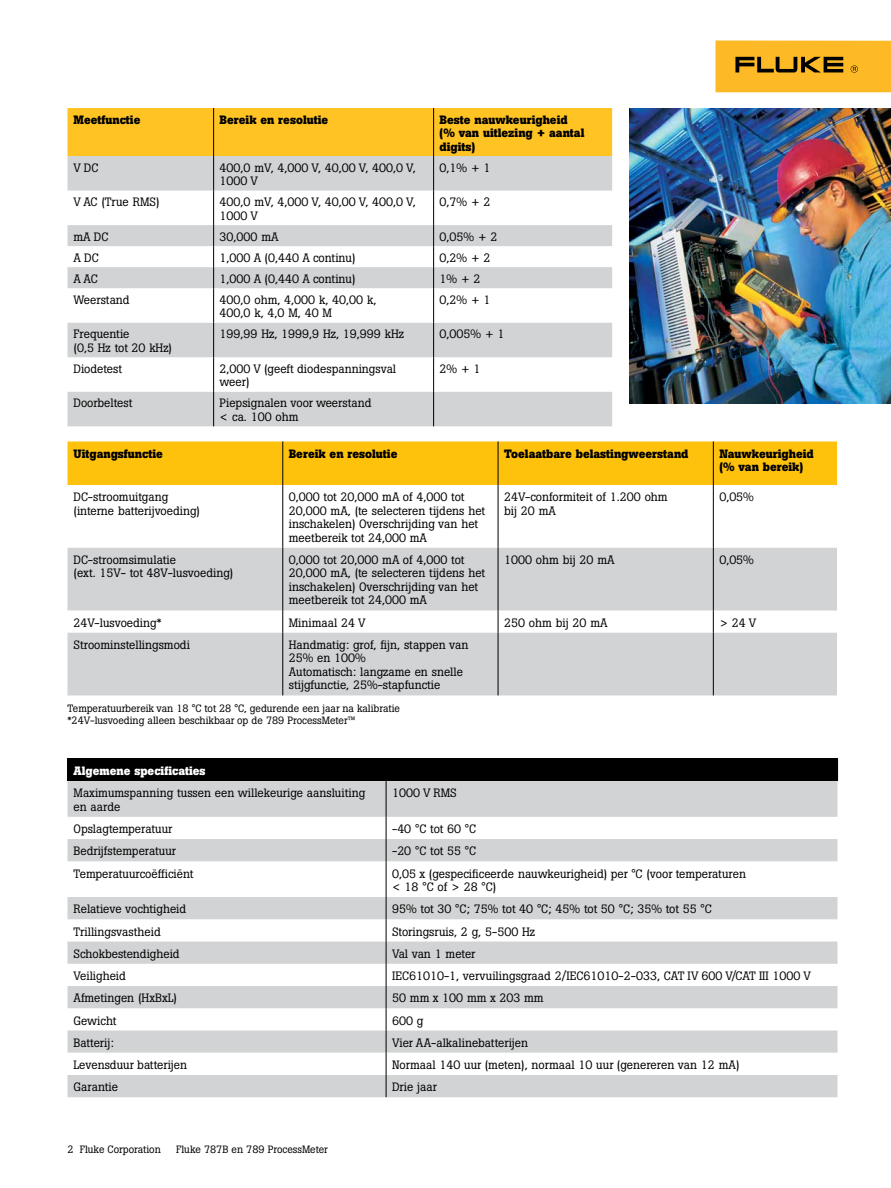
<style>
.page{position:relative;width:891px;height:1188px;background:#fff}
.page>*{position:absolute;margin:0;border:0;box-sizing:border-box;transform-origin:0 0}
.t1{font:12px/13.5px "Boton Pro";color:#000}
.t2{font:700 12px/13.5px "Boton Pro";color:#000}
.t3{font:700 12px "Boton Pro";color:#fff}
.t4{font:10.5px/12px "Boton Pro";color:#000}
</style>
<div class="page">
<div style="left:716px;top:40px;width:175px;height:52px;background:#fdb926"></div>
<svg style="left:735px;top:57px;width:108px;height:15px"></svg>
<svg style="left:851px;top:65px;width:7px;height:8px"></svg>
<div style="left:68px;top:108px;width:544px;height:48px;background:#ffc424"></div>
<svg style="left:68px;top:156px;width:544px;height:270px;fill:#d1d3d4"></svg>
<hr style="left:213px;top:108px;width:1px;height:48px;background:#000">
<hr style="left:433px;top:108px;width:1px;height:48px;background:#000">
<hr style="left:213px;top:156px;width:1px;height:35px;background:#000">
<hr style="left:433px;top:156px;width:1px;height:35px;background:#000">
<hr style="left:213px;top:191px;width:1px;height:34px;background:#000">
<hr style="left:433px;top:191px;width:1px;height:34px;background:#000">
<svg style="left:213px;top:225px;width:1px;height:63px"></svg>
<svg style="left:433px;top:225px;width:1px;height:63px"></svg>
<hr style="left:213px;top:288px;width:1px;height:35px;background:#000">
<hr style="left:433px;top:288px;width:1px;height:35px;background:#000">
<hr style="left:213px;top:323px;width:1px;height:34px;background:#000">
<hr style="left:433px;top:323px;width:1px;height:34px;background:#000">
<hr style="left:213px;top:357px;width:1px;height:35px;background:#000">
<hr style="left:433px;top:357px;width:1px;height:35px;background:#000">
<hr style="left:213px;top:392px;width:1px;height:34px;background:#000">
<hr style="left:433px;top:392px;width:1px;height:34px;background:#000">
<div style="left:68px;top:441px;width:769px;height:44px;background:#ffc20c"></div>
<div style="left:68px;top:548px;width:769px;height:62px;background:#d1d3d4"></div>
<div style="left:68px;top:633px;width:769px;height:62px;background:#d1d3d4"></div>
<hr style="left:282px;top:441px;width:1px;height:44px;background:#000">
<hr style="left:498px;top:441px;width:1px;height:44px;background:#000">
<hr style="left:713px;top:441px;width:1px;height:44px;background:#000">
<hr style="left:282px;top:485px;width:1px;height:63px;background:#000">
<hr style="left:498px;top:485px;width:1px;height:63px;background:#000">
<hr style="left:713px;top:485px;width:1px;height:63px;background:#000">
<hr style="left:282px;top:548px;width:1px;height:62px;background:#000">
<hr style="left:498px;top:548px;width:1px;height:62px;background:#000">
<hr style="left:713px;top:548px;width:1px;height:62px;background:#000">
<svg style="left:282px;top:610px;width:1px;height:23px"></svg>
<svg style="left:498px;top:610px;width:1px;height:23px"></svg>
<svg style="left:713px;top:610px;width:1px;height:23px"></svg>
<hr style="left:282px;top:633px;width:1px;height:62px;background:#000">
<hr style="left:498px;top:633px;width:1px;height:62px;background:#000">
<hr style="left:713px;top:633px;width:1px;height:62px;background:#000">
<img style="left:629px;top:108px;width:262px;height:295px">
<div style="left:68px;top:759px;width:770px;height:22px;background:#000"></div>
<svg style="left:68px;top:781px;width:770px;height:116px;fill:#d9dbdb"></svg>
<hr style="left:386px;top:781px;width:1px;height:36px;background:#000">
<svg style="left:68px;top:897px;width:770px;height:200px"></svg>
<hr style="left:386px;top:861px;width:1px;height:36px;background:#000">
<svg style="left:386px;top:817px;width:1px;height:44px"></svg>
<p class="t2" style="left:74px;top:113px;width:68px">Meetfunctie</p>
<p class="t2" style="left:220px;top:113px;width:110px">Bereik en resolutie</p>
<p class="t2" style="left:440px;top:113px;width:146px">Beste nauwkeurigheid (% van uitlezing + aantal digits)</p>
<p class="t1" style="left:74px;top:161px;width:26px">V DC</p>
<p class="t1" style="left:220px;top:161px;width:198px">400,0 mV, 4,000 V, 40,00 V, 400,0 V,<br>1000 V</p>
<p class="t1" style="left:440px;top:161px;width:52px">0,1% + 1</p>
<p class="t1" style="left:74px;top:195px;width:88px">V AC (True RMS)</p>
<p class="t1" style="left:220px;top:195px;width:198px">400,0 mV, 4,000 V, 40,00 V, 400,0 V,<br>1000 V</p>
<p class="t1" style="left:440px;top:195px;width:52px">0,7% + 2</p>
<p class="t1" style="left:74px;top:230px;width:36px">mA DC</p>
<p class="t1" style="left:220px;top:230px;width:61px">30,000 mA</p>
<p class="t1" style="left:440px;top:230px;width:59px">0,05% + 2</p>
<p class="t1" style="left:74px;top:251px;width:27px">A DC</p>
<p class="t1" style="left:220px;top:251px;width:137px">1,000 A (0,440 A continu)</p>
<p class="t1" style="left:440px;top:251px;width:52px">0,2% + 2</p>
<p class="t1" style="left:74px;top:272px;width:26px">A AC</p>
<p class="t1" style="left:220px;top:272px;width:137px">1,000 A (0,440 A continu)</p>
<p class="t1" style="left:440px;top:272px;width:42px">1% + 2</p>
<p class="t1" style="left:74px;top:293px;width:58px">Weerstand</p>
<p class="t1" style="left:220px;top:293px;width:158px">400,0 ohm, 4,000 k, 40,00 k,<br>400,0 k, 4,0 M, 40 M</p>
<p class="t1" style="left:440px;top:293px;width:52px">0,2% + 1</p>
<p class="t1" style="left:74px;top:327px;width:100px">Frequentie<br>(0,5 Hz tot 20 kHz)</p>
<p class="t1" style="left:220px;top:327px;width:186px">199,99 Hz, 1999,9 Hz, 19,999 kHz</p>
<p class="t1" style="left:440px;top:327px;width:66px">0,005% + 1</p>
<p class="t1" style="left:74px;top:362px;width:50px">Diodetest</p>
<p class="t1" style="left:220px;top:362px;width:178px">2,000 V (geeft diodespanningsval weer)</p>
<p class="t1" style="left:440px;top:362px;width:42px">2% + 1</p>
<p class="t1" style="left:74px;top:397px;width:60px">Doorbeltest</p>
<p class="t1" style="left:220px;top:397px;width:153px">Piepsignalen voor weerstand &lt; ca. 100 ohm</p>
<p class="t2" style="left:74px;top:447px;width:91px">Uitgangsfunctie</p>
<p class="t2" style="left:289px;top:447px;width:110px">Bereik en resolutie</p>
<p class="t2" style="left:504px;top:447px;width:186px">Toelaatbare belastingweerstand</p>
<p class="t2" style="left:719px;top:447px;width:96px">Nauwkeurigheid (% van bereik)</p>
<p class="t1" style="left:74px;top:490px;width:128px">DC-stroomuitgang (interne batterijvoeding)</p>
<p class="t1" style="left:289px;top:490px;width:198px">0,000 tot 20,000 mA of 4,000 tot<br>20,000 mA, (te selecteren tijdens het inschakelen) Overschrijding van het meetbereik tot 24,000 mA</p>
<p class="t1" style="left:504px;top:490px;width:165px">24V-conformiteit of 1.200 ohm bij 20 mA</p>
<p class="t1" style="left:719px;top:490px;width:36px">0,05%</p>
<p class="t1" style="left:74px;top:553px;width:161px">DC-stroomsimulatie<br>(ext. 15V- tot 48V-lusvoeding)</p>
<p class="t1" style="left:289px;top:553px;width:198px">0,000 tot 20,000 mA of 4,000 tot<br>20,000 mA, (te selecteren tijdens het inschakelen) Overschrijding van het meetbereik tot 24,000 mA</p>
<p class="t1" style="left:504px;top:553px;width:112px">1000 ohm bij 20 mA</p>
<p class="t1" style="left:719px;top:553px;width:36px">0,05%</p>
<p class="t1" style="left:74px;top:616px;width:89px">24V-lusvoeding*</p>
<p class="t1" style="left:289px;top:616px;width:78px">Minimaal 24 V</p>
<p class="t1" style="left:504px;top:616px;width:105px">250 ohm bij 20 mA</p>
<p class="t1" style="left:719px;top:616px;width:39px">&gt; 24 V</p>
<p class="t1" style="left:74px;top:638px;width:118px">Stroominstellingsmodi</p>
<p class="t1" style="left:289px;top:638px;width:181px">Handmatig: grof, fijn, stappen van<br>25% en 100%<br>Automatisch: langzame en snelle stijgfunctie, 25%-stapfunctie</p>
<p class="t4" style="left:68px;top:702px;width:334px">Temperatuurbereik van 18 °C tot 28 °C, gedurende een jaar na kalibratie *24V-lusvoeding alleen beschikbaar op de 789 ProcessMeter™</p>
<p class="t3" style="left:74px;top:763px;width:134px">Algemene specificaties</p>
<p class="t1" style="left:74px;top:786px;width:293px">Maximumspanning tussen een willekeurige aansluiting en aarde</p>
<p class="t1" style="left:392px;top:786px;width:66px">1000 V RMS</p>
<p class="t1" style="left:74px;top:822px;width:100px">Opslagtemperatuur</p>
<p class="t1" style="left:392px;top:822px;width:86px">-40 °C tot 60 °C</p>
<p class="t1" style="left:74px;top:844px;width:104px">Bedrijfstemperatuur</p>
<p class="t1" style="left:392px;top:844px;width:86px">-20 °C tot 55 °C</p>
<p class="t1" style="left:74px;top:867px;width:122px">Temperatuurcoëfficiënt</p>
<p class="t1" style="left:392px;top:867px;width:355px">0,05 x (gespecificeerde nauwkeurigheid) per °C (voor temperaturen &lt; 18 °C of &gt; 28 °C)</p>
<p class="t1" style="left:74px;top:902px;width:114px">Relatieve vochtigheid</p>
<p class="t1" style="left:392px;top:902px;width:321px">95% tot 30 °C; 75% tot 40 °C; 45% tot 50 °C; 35% tot 55 °C</p>
<p class="t1" style="left:74px;top:925px;width:89px">Trillingsvastheid</p>
<p class="t1" style="left:392px;top:925px;width:145px">Storingsruis, 2 g, 5-500 Hz</p>
<p class="t1" style="left:74px;top:947px;width:108px">Schokbestendigheid</p>
<p class="t1" style="left:392px;top:947px;width:85px">Val van 1 meter</p>
<p class="t1" style="left:74px;top:969px;width:54px">Veiligheid</p>
<p class="t1" style="left:392px;top:969px;width:420px">IEC61010-1, vervuilingsgraad 2/IEC61010-2-033, CAT IV 600 V/CAT III 1000 V</p>
<p class="t1" style="left:74px;top:991px;width:105px">Afmetingen (HxBxL)</p>
<p class="t1" style="left:392px;top:991px;width:153px">50 mm x 100 mm x 203 mm</p>
<p class="t1" style="left:74px;top:1014px;width:44px">Gewicht</p>
<p class="t1" style="left:392px;top:1014px;width:33px">600 g</p>
<p class="t1" style="left:74px;top:1036px;width:42px">Batterij:</p>
<p class="t1" style="left:392px;top:1036px;width:138px">Vier AA-alkalinebatterijen</p>
<p class="t1" style="left:74px;top:1058px;width:115px">Levensduur batterijen</p>
<p class="t1" style="left:392px;top:1058px;width:349px">Normaal 140 uur (meten), normaal 10 uur (genereren van 12 mA)</p>
<p class="t1" style="left:74px;top:1080px;width:46px">Garantie</p>
<p class="t1" style="left:392px;top:1080px;width:46px">Drie jaar</p>
<p class="t4" style="left:68px;top:1143px;width:95px">2 Fluke Corporation</p>
<p class="t4" style="left:176px;top:1143px;width:153px">Fluke 787B en 789 ProcessMeter</p>
</div>
